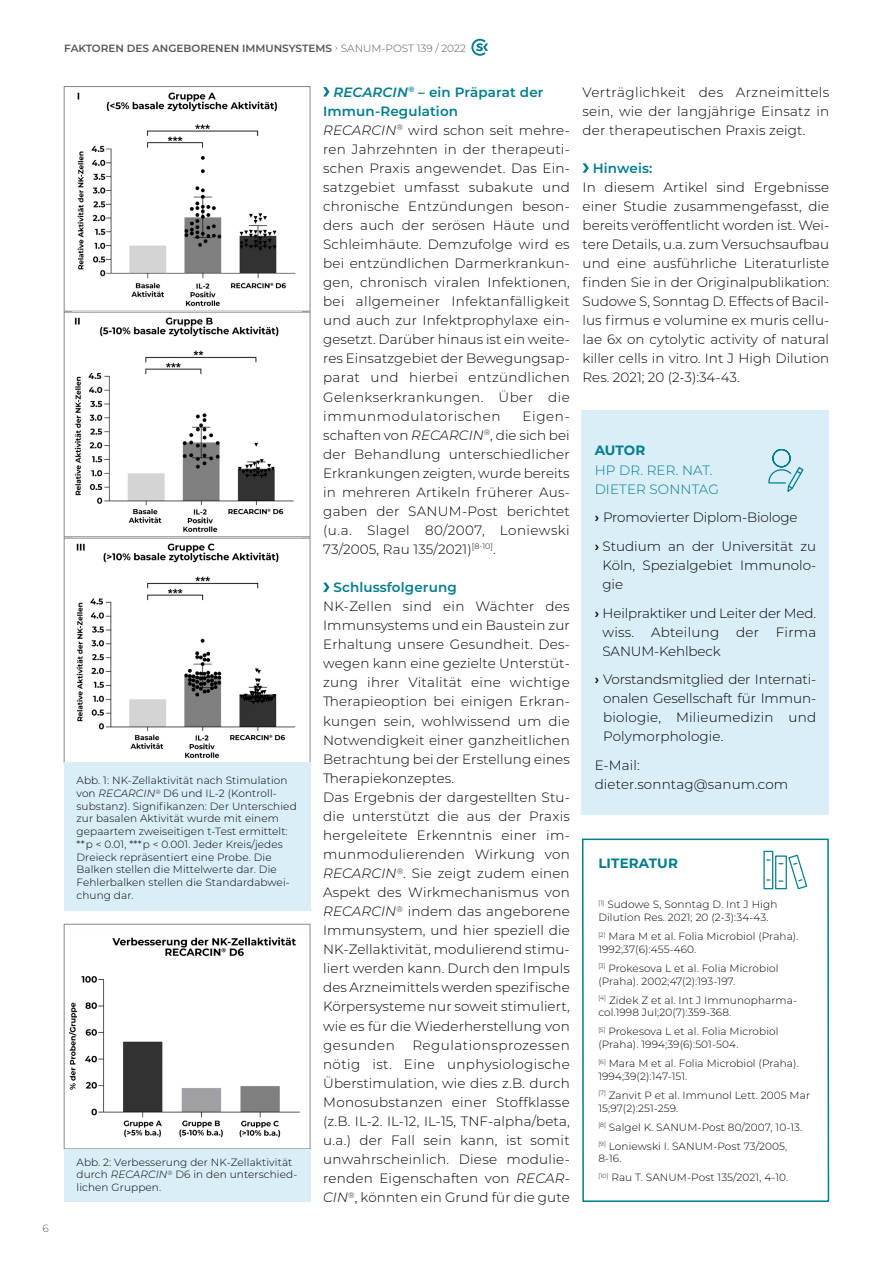
<style>
.page{position:relative;width:893px;height:1263px;background:#fff}
.page>*{position:absolute;margin:0;border:0;box-sizing:border-box;transform-origin:0 0}
.t1{font:300 13.5px/19px "Montserrat";letter-spacing:.01em;color:#000;text-align:justify}
.t2{font:300 13.5px/28.7px "Montserrat";letter-spacing:-.01em;color:#000}
.t3{font:300 13.5px/19px "Montserrat";letter-spacing:.01em;color:#007d8e}
.t4{font:600 13.5px "Montserrat";letter-spacing:.01em;color:#007d8e}
.t5{font:700 13.5px "Montserrat";letter-spacing:.01em;color:#007d8e}
.t6{font:300 10.5px/12.8px "Montserrat";letter-spacing:.01em;color:#000}
.t7{font:600 10.5px "Montserrat";color:#565655}
.t8{font:300 10.5px "Montserrat";color:#565655}
.s1{font-weight:300}
.s2{font-style:italic}
.s3{font-weight:600;font-style:italic;color:#007d8e}
.s4{font-weight:600;color:#007d8e}
.s5{font-weight:600}
</style>
<div class="page">
<svg style="left:323px;top:87px;width:6px;height:10px"></svg>
<svg style="left:323px;top:583px;width:6px;height:9px"></svg>
<svg style="left:583px;top:163px;width:6px;height:10px"></svg>
<svg style="left:471px;top:39px;width:17px;height:17px"></svg>
<img style="left:72px;top:92px;width:230px;height:666px">
<div style="left:64px;top:86px;width:246px;height:226px;border:1px solid #868786"></div>
<div style="left:64px;top:312px;width:246px;height:225px;border:1px solid #868786"></div>
<div style="left:64px;top:538px;width:246px;height:225px;border:1px solid #868786"></div>
<div style="left:64px;top:762px;width:246px;height:149px;background:#d9eef7"></div>
<img style="left:68px;top:937px;width:232px;height:201px">
<div style="left:64px;top:924px;width:246px;height:225px;border:1px solid #868786"></div>
<div style="left:64px;top:1149px;width:246px;height:53px;background:#d9eef7"></div>
<div style="left:582px;top:410px;width:247px;height:404px;background:#d9eef7"></div>
<svg style="left:768px;top:448px;width:36px;height:44px"></svg>
<div style="left:582px;top:838px;width:247px;height:364px;border:2px solid #007d8e"></div>
<div style="left:763px;top:851px;width:10px;height:38px;border:1px solid #007d8e"></div>
<div style="left:775px;top:855px;width:12px;height:34px;border:1px solid #007d8e"></div>
<svg style="left:779px;top:854px;width:29px;height:36px"></svg>
<p class="t8" style="left:43px;top:1221px;width:8px">6</p>
<p class="t7" style="left:64px;top:41px;width:403px">FAKTOREN DES ANGEBORENEN IMMUNSYSTEMS <span class="s1">› SANUM-POST 139 / 2022</span></p>
<p class="t6" style="left:77px;top:774px;width:222px">Abb. 1: NK-Zellaktivität nach Stimulation von <span class="s2">RECARCIN</span><sup>®</sup> D6 und IL-2 (Kontroll&shy;substanz). Signifikanzen: Der Unterschied zur basalen Aktivität wurde mit einem gepaartem zweiseitigen t-Test ermittelt: **p &lt; 0.01, ***p &lt; 0.001. Jeder Kreis/jedes Dreieck repräsentiert eine Probe. Die Balken stellen die Mittelwerte dar. Die Fehlerbalken stellen die Standardabwei&shy;chung dar.</p>
<p class="t6" style="left:77px;top:1155px;width:222px">Abb. 2: Verbesserung der NK-Zellaktivität durch <span class="s2">RECARCIN</span><sup>®</sup> D6 in den unterschied&shy;lichen Gruppen.</p>
<p class="t1" style="left:323px;top:82px;width:248px;text-align:left;text-indent:10px"><span class="s3">RECARCIN</span><sup>®</sup> <span class="s4">– ein Präparat der<br>Immun-Regulation<br></span><span class="s2">RECARCIN</span><sup>®</sup> wird schon seit mehre&shy;ren Jahrzehnten in der therapeuti&shy;schen Praxis angewendet. Das Ein&shy;satzgebiet umfasst subakute und chronische Entzündungen beson&shy;ders auch der serösen Häute und<br>Schleimhäute. Demzufolge wird es bei entzündlichen Darmerkrankun&shy;gen, chronisch viralen Infektionen, bei allgemeiner Infektanfälligkeit und auch zur Infektprophylaxe ein&shy;gesetzt. Darüber hinaus ist ein weite&shy;res Einsatzgebiet der Bewegungsap&shy;parat und hierbei entzündlichen<br>Gelenkserkrankungen. Über die immunmodulatorischen</p>
<p class="t1" style="left:323px;top:406px;width:248px;text-indent:199px">Eigen&shy;schaften von <span class="s2">RECARCIN</span><sup>®</sup>, die sich bei der Behandlung unterschiedlicher Erkrankungen zeigten, wurde bereits in mehreren Artikeln früherer Aus&shy;gaben der SANUM-Post berichtet (u.a. Slagel 80/2007, Loniewski 73/2005, Rau 135/2021)<sup>[8-10]</sup>.</p>
<p class="t4" style="left:333px;top:578px;width:125px">Schlussfolgerung</p>
<p class="t1" style="left:323px;top:596px;width:248px;text-align:left">NK-Zellen sind ein Wächter des Immunsystems und ein Baustein zur Erhaltung unsere Gesundheit. Des&shy;wegen kann eine gezielte Unterstüt&shy;zung ihrer Vitalität eine wichtige Therapieoption bei einigen Erkran&shy;kungen sein, wohlwissend um die Notwendigkeit einer ganzheitlichen Betrachtung bei der Erstellung eines Therapiekonzeptes.<br>Das Ergebnis der dargestellten Stu&shy;die unterstützt die aus der Praxis hergeleitete Erkenntnis einer im&shy;munmodulierenden Wirkung von <span class="s2">RECARCIN</span><sup>®</sup>. Sie zeigt zudem einen Aspekt des Wirkmechanismus von <span class="s2">RECARCIN</span><sup>®</sup> indem das angeborene Immunsystem, und hier speziell die NK-Zellaktivität, modulierend stimu&shy;liert werden kann. Durch den Impuls des Arzneimittels werden spezifische Körpersysteme nur soweit stimuliert, wie es für die Wiederherstellung von gesunden</p>
<p class="t1" style="left:323px;top:1035px;width:248px;text-indent:89px">Regulationsprozessen nötig ist. Eine unphysiologische Überstimulation, wie dies z.B. durch Monosubstanzen einer Stoffklasse (z.B. IL-2. IL-12, IL-15, TNF-alpha/beta, u.a.) der Fall sein kann, ist somit unwahrscheinlich. Diese modulie&shy;renden Eigenschaften von <span class="s2">RECAR-CIN</span><sup>®</sup>, könnten ein Grund für die gute</p>
<p class="t1" style="left:583px;top:82px;width:248px">Verträglichkeit des Arzneimittels sein, wie der langjährige Einsatz in der therapeutischen Praxis zeigt.</p>
<p class="t4" style="left:593px;top:158px;width:61px">Hinweis:</p>
<p class="t1" style="left:583px;top:177px;width:248px">In diesem Artikel sind Ergebnisse einer Studie zusammengefasst, die bereits veröffentlicht worden ist. Wei&shy;tere Details, u.a. zum Versuchsaufbau und eine ausführliche Literaturliste finden Sie in der Originalpublikation:<br>Sudowe S, Sonntag D. Effects of Bacil&shy;lus firmus e volumine ex muris cellu&shy;lae 6x on cytolytic activity of natural killer cells in vitro. Int J High Dilution Res. 2021; 20 (2-3):34-43.</p>
<p class="t5" style="left:595px;top:441px;width:52px">AUTOR</p>
<p class="t3" style="left:595px;top:460px;width:126px">HP DR. RER. NAT.<br>DIETER SONNTAG</p>
<p class="t2" style="left:595px;top:503px;width:223px"><span class="s5">›</span> Promovierter Diplom-Biologe<br><span class="s5">›</span> Studium an der Universität zu</p>
<p class="t1" style="left:603px;top:555px;width:215px">Köln, Spezialgebiet Immunolo&shy;gie</p>
<p class="t1" style="left:603px;top:603px;width:215px;text-indent:-8px"><span class="s5">›</span> Heilpraktiker und Leiter der Med. wiss. Abteilung der Firma SANUM-Kehlbeck</p>
<p class="t1" style="left:603px;top:669px;width:215px;text-indent:-8px"><span class="s5">›</span> Vorstandsmitglied der Internati&shy;onalen Gesellschaft für Immun&shy;biologie, Milieumedizin und Polymorphologie.</p>
<p class="t1" style="left:595px;top:755px;width:195px">E-Mail: dieter.sonntag@sanum.com</p>
<p class="t5" style="left:598px;top:854px;width:81px">LITERATUR</p>
<p class="t6" style="left:598px;top:898px;width:181px"><sup>[1]</sup> Sudowe S, Sonntag D. Int J High<br>Dilution Res. 2021; 20 (2-3):34-43.</p>
<p class="t6" style="left:598px;top:929px;width:202px"><sup>[2]</sup> Mara M et al. Folia Microbiol (Praha).<br>1992;37(6):455‐460.</p>
<p class="t6" style="left:598px;top:961px;width:182px"><sup>[3]</sup> Prokesova L et al. Folia Microbiol (Praha). 2002;47(2):193‐197.</p>
<p class="t6" style="left:598px;top:993px;width:200px"><sup>[4]</sup> Zidek Z et al. Int J Immunopharma&shy;col.1998 Jul;20(7):359‐368.</p>
<p class="t6" style="left:598px;top:1025px;width:182px"><sup>[5]</sup> Prokesova L et al. Folia Microbiol (Praha). 1994;39(6):501‐504.</p>
<p class="t6" style="left:598px;top:1057px;width:202px"><sup>[6]</sup> Mara M et al. Folia Microbiol (Praha).<br>1994;39(2):147‐151.</p>
<p class="t6" style="left:598px;top:1088px;width:213px"><sup>[7]</sup> Zanvit P et al. Immunol Lett. 2005 Mar<br>15;97(2):251‐259.</p>
<p class="t6" style="left:598px;top:1117px;width:205px;line-height:19px"><sup>[8]</sup> Salgel K. SANUM-Post 80/2007, 10-13. <sup>[9]</sup> Loniewski I. SANUM-Post 73/2005,</p>
<p class="t6" style="left:598px;top:1149px;width:191px;line-height:19px">8-16.<br><sup>[10]</sup> Rau T. SANUM-Post 135/2021, 4-10.</p>
</div>
